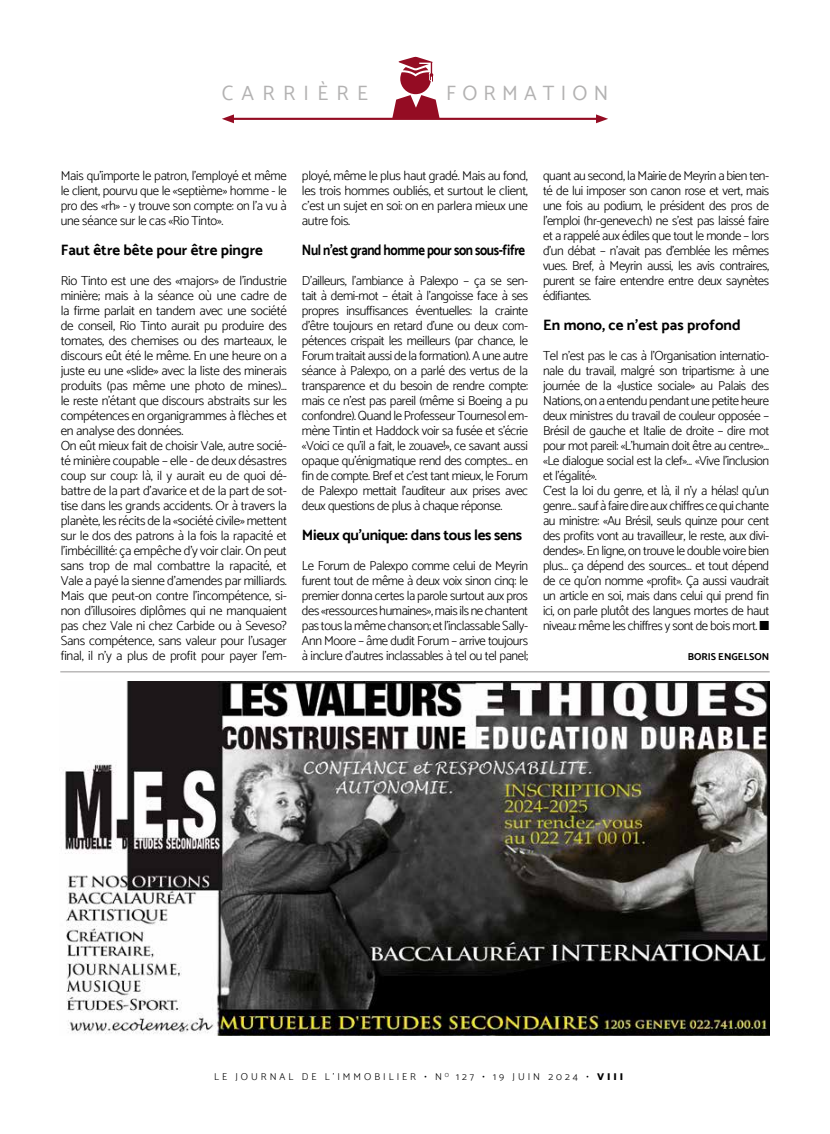
<style>
.page{position:relative;width:830px;height:1134px;background:#fff}
.page>*{position:absolute;margin:0;border:0;box-sizing:border-box;transform-origin:0 0}
.t1{font:20.75px "Catamaran";letter-spacing:.3em;color:#b3b2b2}
.t2{font:20.75px "Catamaran";letter-spacing:.4em;color:#b3b2b2}
.t3{font:700 15px "Catamaran";color:#000}
.t4{font:700 15px "Catamaran";letter-spacing:-.02em;color:#000;scale:.85 1}
.t5{font:700 15px "Catamaran";letter-spacing:-.02em;color:#000}
.t6{font:300 13.12px/15px "Catamaran";letter-spacing:-.02em;color:#000;text-align:justify}
.t7{font:300 10px "Catamaran";letter-spacing:.3em;color:#000}
.t8{font:700 10px "Catamaran";color:#000}
.s1{font-weight:900}
</style>
<div class="page">
<svg style="left:392px;top:57px;width:47px;height:61px"></svg>
<hr style="left:230px;top:118px;width:369px;height:2px;background:#940c23">
<svg style="left:222px;top:114px;width:12px;height:9px"></svg>
<svg style="left:595px;top:114px;width:13px;height:9px"></svg>
<hr style="left:60px;top:671px;width:709px;height:1px;background:#979696">
<img style="left:65px;top:682px;width:703px;height:354px">
<h1 class="t2" style="left:222px;top:81px;width:147px">CARRIÈRE</h1>
<h1 class="t1" style="left:446px;top:81px;width:163px">FORMATION</h1>
<p class="t6" style="left:61px;top:168px;width:227px">Mais qu’importe le patron, l’employé et même le client, pourvu que le «septième» homme - le pro des «rh» - y trouve son compte: on l’a vu à une séance sur le cas «Rio Tinto».</p>
<p class="t3" style="left:61px;top:241px;width:203px">Faut être bête pour être pingre</p>
<p class="t6" style="left:61px;top:273px;width:227px;text-align:left">Rio Tinto est une des «majors» de l’industrie minière; mais à la séance où une cadre de la firme parlait en tandem avec une société de conseil, Rio Tinto aurait pu produire des tomates, des chemises ou des marteaux, le discours eût été le même. En une heure on a juste eu une «slide» avec la liste des minerais produits (pas même une photo de mines)… le reste n’étant que discours abstraits sur les compétences en organigrammes à flèches et en analyse des données.<br>On eût mieux fait de choisir Vale, autre socié&shy;té minière coupable – elle - de deux désastres coup sur coup: là, il y aurait eu de quoi dé&shy;battre de la part d’avarice et de la part de sot&shy;tise dans les grands accidents. Or à travers la planète, les récits de la «société civile» mettent sur le dos des patrons à la fois la rapacité et l’imbécillité: ça empêche d’y voir clair. On peut sans trop de mal combattre la rapacité, et Vale a payé la sienne d’amendes par milliards.<br>Mais que peut-on contre l’incompétence, si&shy;non d’illusoires diplômes qui ne manquaient pas chez Vale ni chez Carbide ou à Seveso?<br>Sans compétence, sans valeur pour l’usager final, il n’y a plus de profit pour payer l’em-</p>
<p class="t6" style="left:302px;top:168px;width:227px">ployé, même le plus haut gradé. Mais au fond, les trois hommes oubliés, et surtout le client, c’est un sujet en soi: on en parlera mieux une autre fois.</p>
<p class="t4" style="left:302px;top:241px;width:264px">Nul n’est grand homme pour son sous-fifre</p>
<p class="t6" style="left:302px;top:273px;width:227px">D’ailleurs, l’ambiance à Palexpo – ça se sen&shy;tait à demi-mot – était à l’angoisse face à ses propres insuffisances éventuelles: la crainte d’être toujours en retard d’une ou deux com&shy;pétences crispait les meilleurs (par chance, le Forum traitait aussi de la formation). A une autre séance à Palexpo, on a parlé des vertus de la transparence et du besoin de rendre compte: mais ce n’est pas pareil (même si Boeing a pu confondre). Quand le Professeur Tournesol em&shy;mène Tintin et Haddock voir sa fusée et s’écrie «Voici ce qu’il a fait, le zouave!», ce savant aussi opaque qu’énigmatique rend des comptes… en fin de compte. Bref et c’est tant mieux, le Forum de Palexpo mettait l’auditeur aux prises avec deux questions de plus à chaque réponse.</p>
<p class="t5" style="left:302px;top:526px;width:222px">Mieux qu’unique: dans tous les sens</p>
<p class="t6" style="left:302px;top:558px;width:227px">Le Forum de Palexpo comme celui de Meyrin furent tout de même à deux voix sinon cinq: le premier donna certes la parole surtout aux pros des «ressources humaines», mais ils ne chantent pas tous la même chanson; et l’inclassable Sally-Ann Moore – âme dudit Forum – arrive toujours à inclure d’autres inclassables à tel ou tel panel;</p>
<p class="t6" style="left:543px;top:168px;width:227px">quant au second, la Mairie de Meyrin a bien ten&shy;té de lui imposer son canon rose et vert, mais une fois au podium, le président des pros de l’emploi (hr-geneve.ch) ne s’est pas laissé faire et a rappelé aux édiles que tout le monde – lors d’un débat – n’avait pas d’emblée les mêmes vues. Bref, à Meyrin aussi, les avis contraires, purent se faire entendre entre deux saynètes édifiantes.</p>
<p class="t3" style="left:543px;top:316px;width:199px">En mono, ce n’est pas profond</p>
<p class="t6" style="left:543px;top:348px;width:227px;text-align:left">Tel n’est pas le cas à l’Organisation internatio&shy;nale du travail, malgré son tripartisme: à une journée de la «Justice sociale» au Palais des Nations, on a entendu pendant une petite heure deux ministres du travail de couleur opposée – Brésil de gauche et Italie de droite – dire mot pour mot pareil: «L’humain doit être au centre»… «Le dialogue social est la clef»… «Vive l’inclusion et l’égalité».<br>C’est la loi du genre, et là, il n’y a hélas! qu’un genre… sauf à faire dire aux chiffres ce qui chante au ministre: «Au Brésil, seuls quinze pour cent des profits vont au travailleur, le reste, aux divi&shy;dendes». En ligne, on trouve le double voire bien plus… ça dépend des sources… et tout dépend de ce qu’on nomme «profit». Ça aussi vaudrait un article en soi, mais dans celui qui prend fin ici, on parle plutôt des langues mortes de haut niveau: même les chiffres y sont de bois mort. ■</p>
<p class="t8" style="left:687px;top:651px;width:83px">BORIS ENGELSON</p>
<p class="t7" style="left:214px;top:1071px;width:410px">LE JOURNAL DE L’IMMOBILIER • N <sup>O</sup> 127 • 19 JUIN 2024 • <span class="s1">VIII</span></p>
</div>
